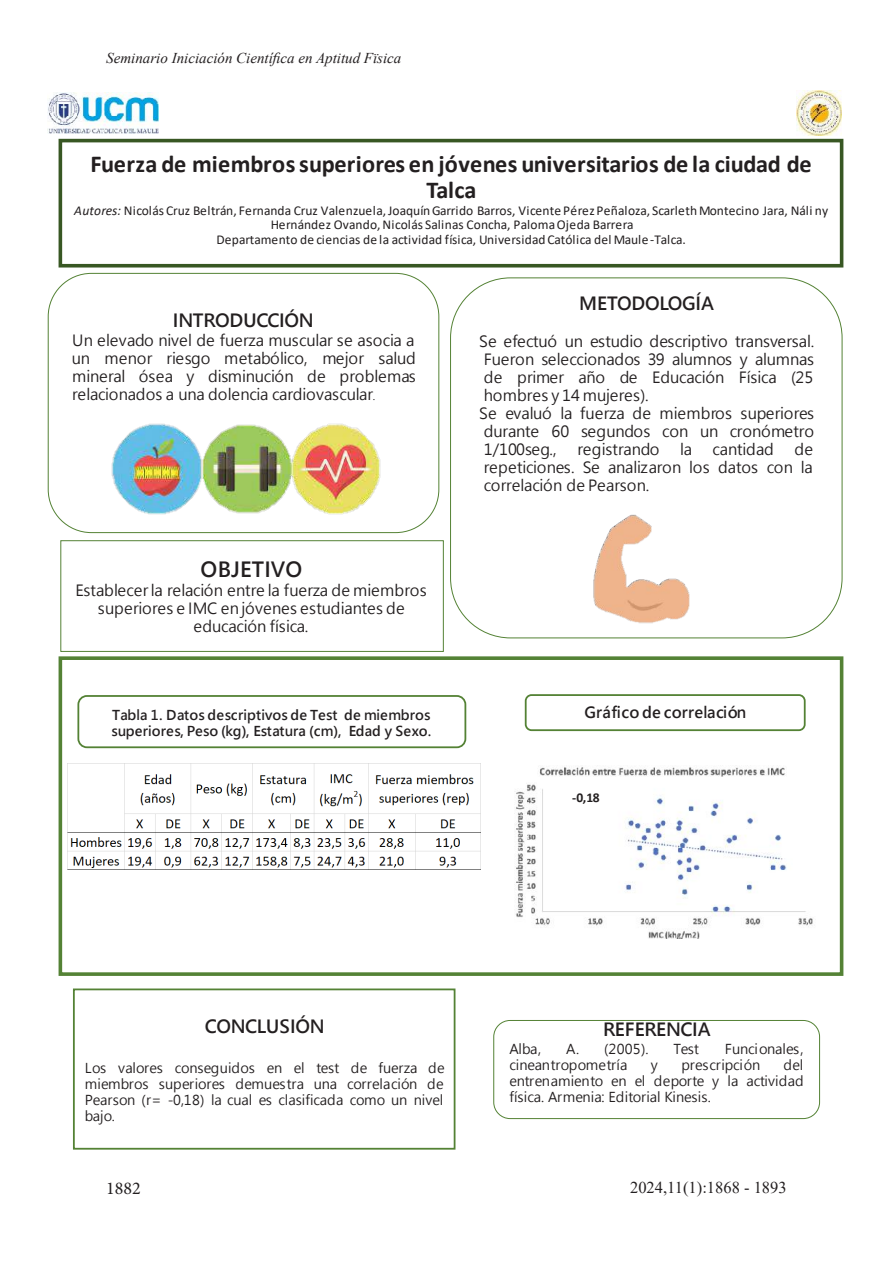
<style>
.page{position:relative;width:893px;height:1263px;background:#fff}
.page>*{position:absolute;margin:0;border:0;box-sizing:border-box;transform-origin:0 0}
.t1{font:700 24.3px/26.1px "Calibri";letter-spacing:.005em;color:#231f20;text-align:center}
.t2{font:700 20.7px "Microsoft Jheng Hei";letter-spacing:.01em;color:#231f20}
.t3{font:700 18px "Microsoft Jheng Hei";letter-spacing:-.015em;color:#231f20}
.t4{font:18px "Minion Pro";color:#231f20}
.t5{font:16.5px "Times New Roman";color:#231f20}
.t6{font:15.3px/18px "Microsoft Jheng Hei";letter-spacing:-.015em;color:#231f20;text-align:justify}
.t7{font:700 15.3px "Microsoft Jheng Hei";letter-spacing:.015em;color:#231f20}
.t8{font:italic 15px "Times New Roman";color:#231f20}
.t9{font:13.5px/16.2px "Microsoft Jheng Hei";letter-spacing:-.005em;color:#231f20;text-align:justify}
.t10{font:13.5px/14.4px "Calibri";letter-spacing:.005em;color:#231f20;text-align:center}
.t11{font:700 13.5px/16.2px "Microsoft Jheng Hei";letter-spacing:.005em;color:#231f20}
.t12{font:13.5px "Microsoft Jheng Hei";letter-spacing:-.025em;color:#231f20}
.t13{font:700 13.5px "Calibri";color:#231f20}
.s1{font-style:italic}
.s2{font-size:10.8px}
.s3{font-family:"Microsoft Jheng Hei";font-size:15.3px;color:#fff}
</style>
<div class="page">
<div style="left:59px;top:139px;width:784px;height:128px;border:4px solid #385723"></div>
<img style="left:48px;top:93px;width:110px;height:40px">
<div style="left:48px;top:273px;width:391px;height:260px;background:#fff;border:1px solid #548235;border-radius:43px"></div>
<div style="left:450px;top:277px;width:392px;height:361px;background:#fff;border:1px solid #548235;border-radius:60px"></div>
<div style="left:60px;top:540px;width:384px;height:112px;border:1px solid #548235"></div>
<div style="left:59px;top:656px;width:784px;height:320px;border:4px solid #548235"></div>
<div style="left:77px;top:695px;width:389px;height:53px;background:#fff;border:2px solid #548235;border-radius:9px"></div>
<div style="left:73px;top:988px;width:382px;height:161px;border:2px solid #548235"></div>
<div style="left:493px;top:1020px;width:327px;height:99px;background:#fff;border:1px solid #548235;border-radius:16px"></div>
<img style="left:797px;top:90px;width:45px;height:45px">
<div style="left:525px;top:694px;width:281px;height:37px;background:#fff;border:2px solid #548235;border-radius:6px"></div>
<img style="left:85px;top:423px;width:322px;height:111px">
<img style="left:515px;top:767px;width:298px;height:171px">
<img style="left:565px;top:514px;width:152px;height:123px">
<img style="left:68px;top:763px;width:413px;height:107px">
<p class="t8" style="left:106px;top:47px;width:297px">Seminario Iniciación Científica en Aptitud Fïsica</p>
<p class="t1" style="left:90px;top:150px;width:723px">Fuerza de miembros superiores en jóvenes universitarios de la ciudad de<br>Talca</p>
<p class="t10" style="left:74px;top:203px;width:755px"><span class="s1">Autores:</span> Nicolás Cruz Beltrán, Fernanda Cruz Valenzuela, Joaquín Garrido Barros, Vicente Pérez Peñaloza, Scarleth Montecino Jara, Náli ny<br>Hernández Ovando, Nicolás Salinas Concha, Paloma Ojeda Barrera<br>Departamento de ciencias de la actividad física, Universidad Católica del Maule-Talca.</p>
<p class="t3" style="left:173px;top:309px;width:142px">INTRODUCCIÓN</p>
<p class="t6" style="left:72px;top:332px;width:345px">Un elevado nivel de fuerza muscular se asocia a un menor riesgo metabólico, mejor salud mineral ósea y disminución de problemas relacionados a una dolencia cardiovascular<span class="s2">.</span></p>
<p class="t2" style="left:201px;top:556px;width:103px">OBJETIVO</p>
<p class="t6" style="left:75px;top:581px;width:353px;text-align:center">Establecer la relación entre la fuerza de miembros superiores e IMC en jóvenes estudiantes de educación física.</p>
<p class="t11" style="left:111px;top:707px;width:321px">Tabla 1. Datos descriptivos de Test de miembros superiores, Peso (kg), Estatura (cm), Edad y Sexo.</p>
<p class="t3" style="left:579px;top:292px;width:136px">METODOLOGÍA</p>
<p class="t6" style="left:479px;top:333px;width:337px;text-align:left">Se efectuó un estudio descriptivo transversal.<br>Fueron seleccionados 39 alumnos y alumnas de primer año de Educación Física (25 hombres y 14 mujeres).<br>Se evaluó la fuerza de miembros superiores durante 60 segundos con un cronómetro 1/100seg.,</p>
<p class="t6" style="left:484px;top:441px;width:331px;text-indent:311px">de repeticiones. Se analizaron los datos con la correlación de Pearson.</p>
<p class="t6" style="left:577px;top:441px;width:83px">registrando</p>
<p class="t6" style="left:680px;top:441px;width:14px">la</p>
<p class="t6" style="left:713px;top:441px;width:63px">cantidad</p>
<p class="t7" style="left:584px;top:703px;width:163px">Gráfico de correlación</p>
<p class="t13" style="left:551px;top:788px;width:50px"><span class="s3">r=</span> -0,18</p>
<p class="t3" style="left:205px;top:1015px;width:122px">CONCLUSIÓN</p>
<p class="t9" style="left:85px;top:1059px;width:361px">Los valores conseguidos en el test de fuerza de miembros superiores demuestra una correlación de Pearson (r= -0,18) la cual es clasificada como un nivel bajo.</p>
<p class="t3" style="left:603px;top:1018px;width:109px">REFERENCIA</p>
<p class="t9" style="left:509px;top:1040px;width:33px">Alba,</p>
<p class="t9" style="left:566px;top:1040px;width:84px">A. (2005).</p>
<p class="t9" style="left:673px;top:1040px;width:27px">Test</p>
<p class="t9" style="left:725px;top:1040px;width:80px">Funcionales,</p>
<p class="t9" style="left:509px;top:1057px;width:120px">cineantropometría</p>
<p class="t9" style="left:651px;top:1057px;width:9px">y</p>
<p class="t12" style="left:682px;top:1056px;width:80px">prescripción</p>
<p class="t9" style="left:509px;top:1057px;width:296px;text-indent:274px">del entrenamiento en el deporte y la actividad física. Armenia: Editorial Kinesis.</p>
<p class="t4" style="left:106px;top:1176px;width:36px">1882</p>
<p class="t5" style="left:630px;top:1175px;width:158px">2024,11(1):1868 - 1893</p>
</div>
